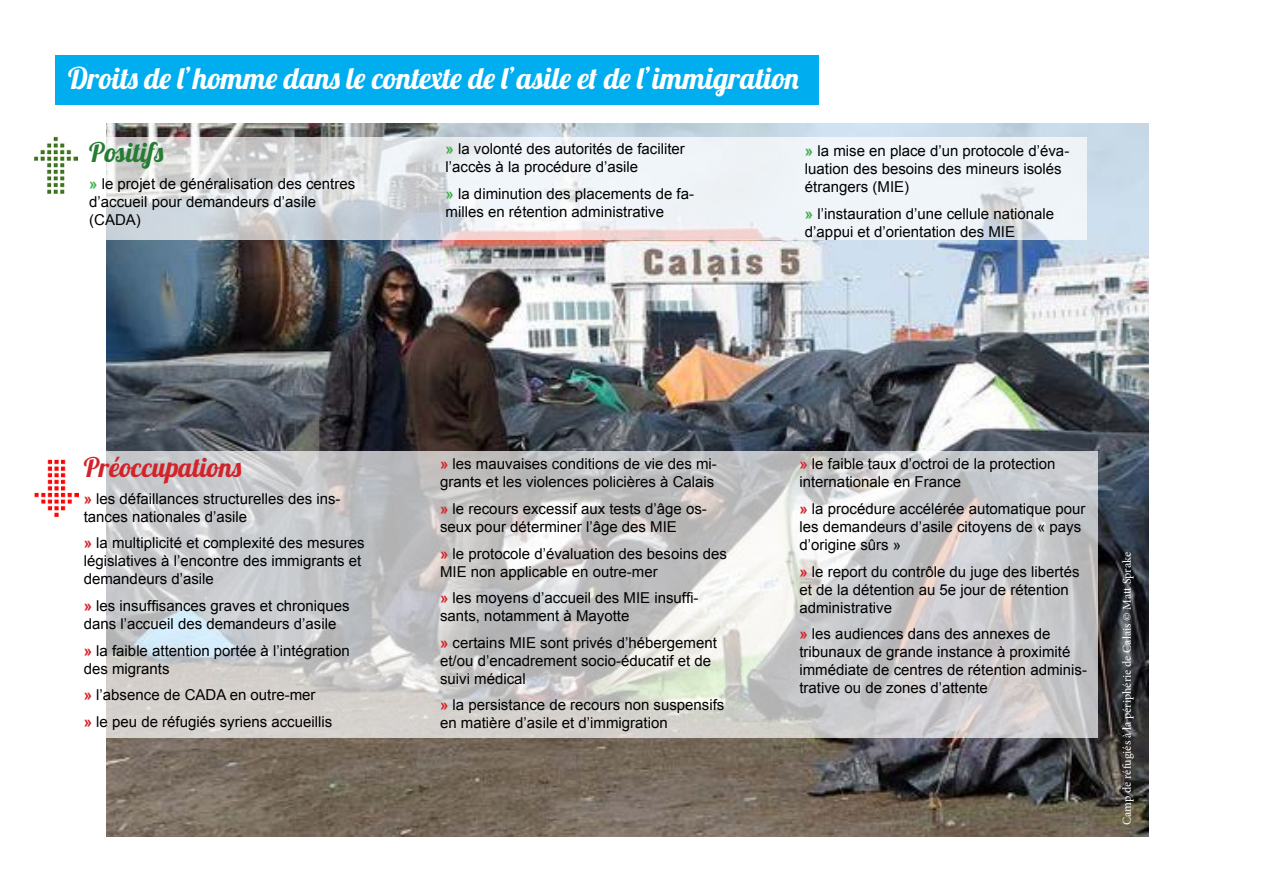
<style>
.page{position:relative;width:1263px;height:893px;background:#fff}
.page>*{position:absolute;margin:0;border:0;box-sizing:border-box;transform-origin:0 0}
.t1{font:30px "Lobster 1.4";color:#fff}
.t2{font:27px "Lobster 1.4";color:#d2232a}
.t3{font:27px "Lobster 1.4";color:#257c32}
.t4{font:15px/18px "Arial";color:#000}
.t5{font:12px "Minion Pro";color:#fff}
.s1{font-weight:700;color:#41ad49}
.s2{font-weight:700;color:#d2232a}
</style>
<div class="page">
<img style="left:107px;top:124px;width:1041px;height:713px">
<svg style="left:78px;top:452px;width:1019px;height:286px;background:#cdcdce"></svg>
<svg style="left:106px;top:137px;width:980px;height:102px;fill:#eef3f7"></svg>
<img style="left:34px;top:459px;width:44px;height:58px">
<img style="left:33px;top:136px;width:45px;height:58px">
<div style="left:55px;top:55px;width:764px;height:50px;background:#00aeef"></div>
<h1 class="t1" style="left:68px;top:59px;width:732px">Droits de l’homme dans le contexte de l’asile et de l’immigration</h1>
<h2 class="t3" style="left:89px;top:135px;width:76px">Positifs</h2>
<p class="t4" style="left:89px;top:175px;width:267px"><span class="s1">»</span> le projet de généralisation des centres d’accueil pour demandeurs d’asile (CADA)</p>
<p class="t4" style="left:446px;top:140px;width:241px"><span class="s1">»</span> la volonté des autorités de faciliter l’accès à la procédure d’asile</p>
<p class="t4" style="left:446px;top:185px;width:250px"><span class="s1">»</span> la diminution des placements de fa&shy;milles en rétention administrative</p>
<p class="t4" style="left:805px;top:142px;width:266px"><span class="s1">»</span> la mise en place d’un protocole d’éva&shy;luation des besoins des mineurs isolés étrangers (MIE)</p>
<p class="t4" style="left:805px;top:205px;width:251px"><span class="s1">»</span> l’instauration d’une cellule nationale d’appui et d’orientation des MIE</p>
<h2 class="t2" style="left:84px;top:450px;width:159px">Préoccupations</h2>
<p class="t4" style="left:84px;top:490px;width:258px"><span class="s2">»</span> les défaillances structurelles des ins&shy;tances nationales d’asile</p>
<p class="t4" style="left:84px;top:534px;width:282px"><span class="s2">»</span> la multiplicité et complexité des mesures législatives à l’encontre des immigrants et demandeurs d’asile</p>
<p class="t4" style="left:84px;top:597px;width:267px"><span class="s2">»</span> les insuffisances graves et chroniques dans l’accueil des demandeurs d’asile</p>
<p class="t4" style="left:84px;top:641px;width:267px"><span class="s2">»</span> la faible attention portée à l’intégration des migrants</p>
<p class="t4" style="left:84px;top:682px;width:250px;line-height:26.5px"><span class="s2">»</span> l’absence de CADA en outre-mer<br><span class="s2">»</span> le peu de réfugiés syriens accueillis</p>
<p class="t4" style="left:440px;top:455px;width:278px"><span class="s2">»</span> les mauvaises conditions de vie des mi&shy;grants et les violences policières à Calais</p>
<p class="t4" style="left:440px;top:500px;width:268px"><span class="s2">»</span> le recours excessif aux tests d’âge os&shy;seux pour déterminer l’âge des MIE</p>
<p class="t4" style="left:440px;top:544px;width:288px"><span class="s2">»</span> le protocole d’évaluation des besoins des<br>MIE non applicable en outre-mer</p>
<p class="t4" style="left:440px;top:589px;width:260px"><span class="s2">»</span> les moyens d’accueil des MIE insuffi&shy;sants, notamment à Mayotte</p>
<p class="t4" style="left:440px;top:633px;width:278px"><span class="s2">»</span> certains MIE sont privés d’hébergement et/ou d’encadrement socio-éducatif et de suivi médical</p>
<p class="t4" style="left:440px;top:696px;width:286px"><span class="s2">»</span> la persistance de recours non suspensifs en matière d’asile et d’immigration</p>
<p class="t4" style="left:799px;top:455px;width:257px"><span class="s2">»</span> le faible taux d’octroi de la protection internationale en France</p>
<p class="t4" style="left:799px;top:500px;width:287px"><span class="s2">»</span> la procédure accélérée automatique pour les demandeurs d’asile citoyens de « pays d’origine sûrs »</p>
<p class="t4" style="left:799px;top:562px;width:282px"><span class="s2">»</span> le report du contrôle du juge des libertés et de la détention au 5e jour de rétention administrative</p>
<p class="t4" style="left:799px;top:625px;width:289px"><span class="s2">»</span> les audiences dans des annexes de tribunaux de grande instance à proximité immédiate de centres de rétention adminis&shy;trative ou de zones d’attente</p>
<p class="t5" style="left:1119px;top:825px;width:275px;rotate:-90deg">Camp de réfugiés à la périphérie de Calais © Matt Sprake</p>
</div>
